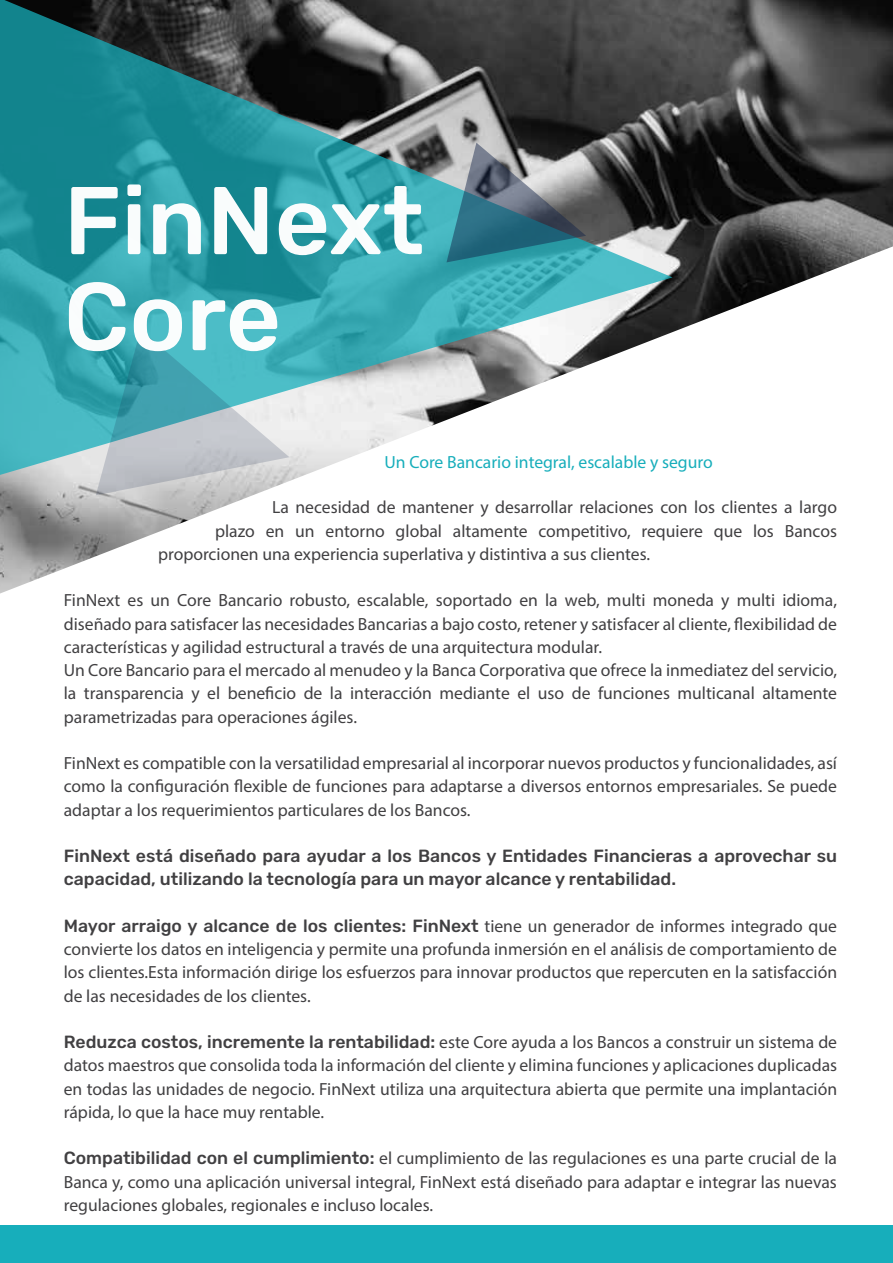
<style>
.page{position:relative;width:893px;height:1263px;background:#fff}
.page>*{position:absolute;margin:0;border:0;box-sizing:border-box;transform-origin:0 0}
.t1{font:500 96px/96px "Rubik";color:rgb(255 255 255/.98)}
.t2{font:17.7px/23.2px "Open Sans";color:#414042;text-align:justify}
.t3{font:500 17.7px/23.2px "Rubik";color:#414042}
.t4{font:600 17.7px "Open Sans";color:#17aebb}
.s1{font-family:"Open Sans";font-weight:400}
.s2{font-family:"Rubik";font-weight:500}
</style>
<div class="page">
<img style="left:0;top:0;width:893px;height:593px">
<svg style="left:0;top:0;width:672px;height:479px;background:#589095"></svg>
<div style="left:0;top:1225px;width:893px;height:38px;background:#17aebb"></div>
<svg style="left:96px;top:330px;width:193px;height:165px;background:#80bac2"></svg>
<svg style="left:446px;top:143px;width:140px;height:119px;background:#5e838e"></svg>
<h1 class="t1" style="left:64px;top:173px;width:362px">FinNext<br>Core</h1>
<p class="t4" style="left:384px;top:451px;width:330px">Un Core Bancario integral, escalable y seguro</p>
<p class="t2" style="left:272px;top:496px;width:566px">La necesidad de mantener y desarrollar relaciones con los clientes a largo</p>
<p class="t2" style="left:215px;top:519px;width:623px">plazo en un entorno global altamente competitivo, requiere que los Bancos</p>
<p class="t2" style="left:158px;top:542px;width:494px">proporcionen una experiencia superlativa y distintiva a sus clientes.</p>
<p class="t2" style="left:64px;top:589px;width:775px;text-align:left">FinNext es un Core Bancario robusto, escalable, soportado en la web, multi moneda y multi idioma, diseñado para satisfacer las necesidades Bancarias a bajo costo, retener y satisfacer al cliente, flexibilidad de características y agilidad estructural a través de una arquitectura modular.<br>Un Core Bancario para el mercado al menudeo y la Banca Corporativa que ofrece la inmediatez del servicio, la transparencia y el beneficio de la interacción mediante el uso de funciones multicanal altamente parametrizadas para operaciones ágiles.</p>
<p class="t2" style="left:64px;top:751px;width:775px">FinNext es compatible con la versatilidad empresarial al incorporar nuevos productos y funcionalidades, así como la configuración flexible de funciones para adaptarse a diversos entornos empresariales. Se puede adaptar a los requerimientos particulares de los Bancos.</p>
<p class="t3" style="left:64px;top:844px;width:775px">FinNext está diseñado para ayudar a los Bancos y Entidades Financieras a aprovechar su capacidad, utilizando la tecnología para un mayor alcance y rentabilidad.</p>
<p class="t3" style="left:64px;top:914px;width:775px">Mayor arraigo y alcance de los clientes: FinNext <span class="s1">tiene un generador de informes integrado que</span></p>
<p class="t2" style="left:64px;top:937px;width:775px">convierte los datos en inteligencia y permite una profunda inmersión en el análisis de comportamiento de los clientes.Esta información dirige los esfuerzos para innovar productos que repercuten en la satisfacción de las necesidades de los clientes.</p>
<p class="t2" style="left:64px;top:1030px;width:775px"><span class="s2">Reduzca costos, incremente la rentabilidad:</span> este Core ayuda a los Bancos a construir un sistema de datos maestros que consolida toda la información del cliente y elimina funciones y aplicaciones duplicadas en todas las unidades de negocio. FinNext utiliza una arquitectura abierta que permite una implantación rápida, lo que la hace muy rentable.</p>
<p class="t2" style="left:64px;top:1146px;width:775px"><span class="s2">Compatibilidad con el cumplimiento:</span> el cumplimiento de las regulaciones es una parte crucial de la Banca y, como una aplicación universal integral, FinNext está diseñado para adaptar e integrar las nuevas regulaciones globales, regionales e incluso locales.</p>
</div>
